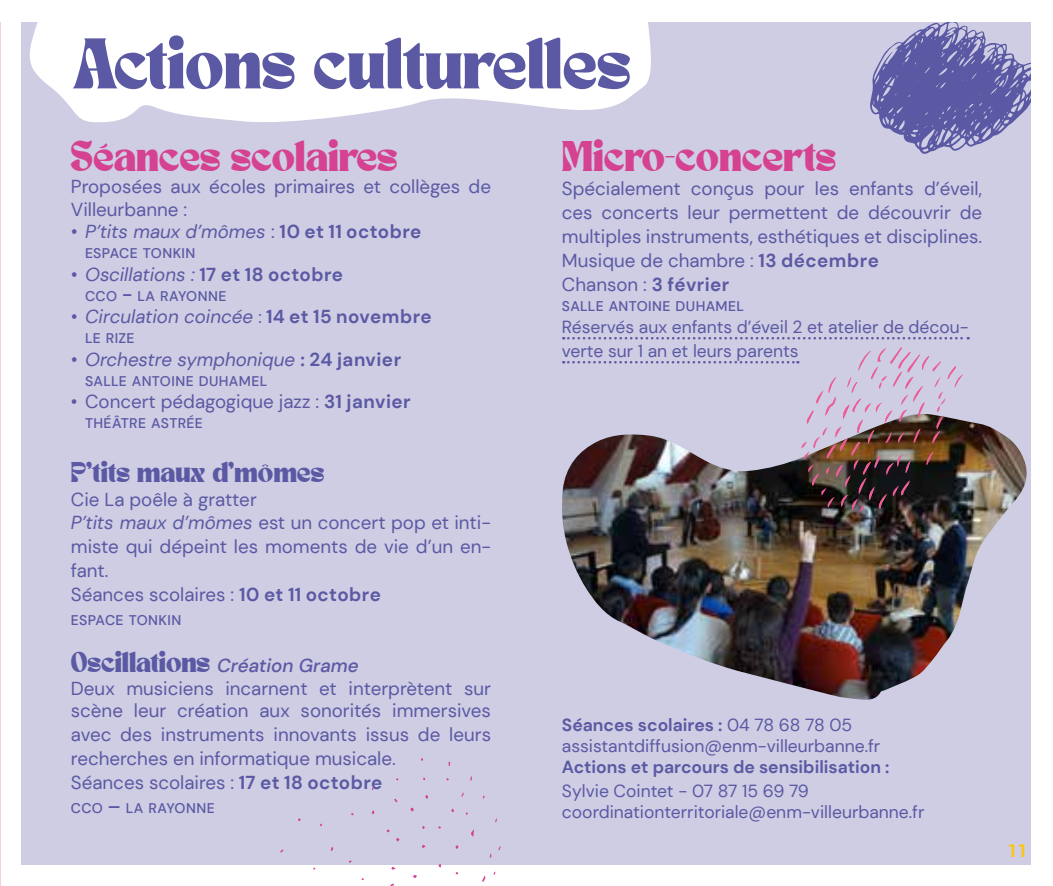
<style>
.page{position:relative;width:1053px;height:886px;background:#fff}
.page>*{position:absolute;margin:0;border:0;box-sizing:border-box;transform-origin:0 0}
.t1{font:50px "TAN NIMBUS";color:#5b59a3}
.t2{font:30px "TAN NIMBUS";color:#d54291}
.t3{font:20px "TAN NIMBUS";color:#5b59a3}
.t4{font:18.75px/23.5px "DM Sans";color:#5b59a3}
.t5{font:italic 18.75px "DM Sans";color:#5b59a3}
.t6{font:17.5px/21px "DM Sans";color:#5b59a3}
.t7{font:700 17.5px "DM Sans";color:#5b59a3}
.t8{font:700 17.5px "Roboto";color:#fdc612}
.t9{font:500 14px "DM Sans";letter-spacing:.02em;color:#5b59a3}
.s1{font-style:normal}
.s2{font-weight:700;font-style:normal}
.s3{font-size:20px}
.s4{font-style:normal;font-size:17.5px}
.s5{font-weight:700}
.s6{font-style:italic}
.s7{font-family:"TAN NIMBUS";font-size:20px}
.s8{font-weight:500;font-style:italic}
</style>
<div class="page">
<div style="left:21px;top:21px;width:1010px;height:844px;background:#cecde3"></div>
<svg style="left:869px;top:21px;width:162px;height:133px"></svg>
<svg style="left:471px;top:829px;width:3px;height:8px"></svg>
<svg style="left:482px;top:875px;width:4px;height:7px"></svg>
<svg style="left:410px;top:807px;width:4px;height:5px"></svg>
<svg style="left:413px;top:875px;width:4px;height:3px"></svg>
<svg style="left:563px;top:337px;width:405px;height:2px"></svg>
<svg style="left:0;top:725px;width:1px;height:70px"></svg>
<svg style="left:23px;top:21px;width:642px;height:102px;fill:#fff"></svg>
<img style="left:562px;top:420px;width:465px;height:280px">
<img style="left:563px;top:347px;width:399px;height:165px">
<h1 class="t1" style="left:73px;top:27px;width:559px">Actions culturelles</h1>
<h2 class="t2" style="left:71px;top:134px;width:328px">Séances scolaires</h2>
<p class="t4" style="left:71px;top:175px;width:421px;line-height:22.5px">Proposées aux écoles primaires et collèges de<br>Villeurbanne :</p>
<p class="t5" style="left:71px;top:220px;width:352px">• P’tits maux d’mômes <span class="s1">:</span> <span class="s2">10 et 11 octobre</span></p>
<p class="t9" style="left:85px;top:245px;width:112px">ESPACE TONKIN</p>
<p class="t5" style="left:71px;top:263px;width:274px">• Oscillations : <span class="s2">17 et 18 octobre</span></p>
<p class="t9" style="left:85px;top:287px;width:143px">CCO <span class="s3">-</span> LA RAYONNE</p>
<p class="t5" style="left:71px;top:305px;width:362px">• Circulation coincée <span class="s4">:</span> <span class="s2">14 et 15 novembre</span></p>
<p class="t9" style="left:85px;top:330px;width:51px">LE RIZE</p>
<p class="t5" style="left:71px;top:348px;width:332px">• Orchestre symphonique <span class="s2">: 24 janvier</span></p>
<p class="t9" style="left:85px;top:372px;width:184px">SALLE ANTOINE DUHAMEL</p>
<p class="t4" style="left:71px;top:390px;width:341px">• Concert pédagogique jazz : <span class="s5">31 janvier</span></p>
<p class="t9" style="left:85px;top:415px;width:119px">THÉÂTRE ASTRÉE</p>
<p class="t3" style="left:71px;top:457px;width:255px">P’tits maux d’mômes</p>
<p class="t4" style="left:71px;top:488px;width:421px">Cie La poêle à gratter<br><span class="s6">P’tits maux d’mômes</span> est un concert pop et inti&shy;miste qui dépeint les moments de vie d’un en&shy;fant.<br>Séances scolaires : <span class="s5">10 et 11 octobre</span></p>
<p class="t9" style="left:71px;top:611px;width:112px">ESPACE TONKIN</p>
<p class="t4" style="left:71px;top:654px;width:421px"><span class="s7">Oscillations</span> <span class="s8">Création Grame<br></span>Deux musiciens incarnent et interprètent sur scène leur création aux sonorités immersives avec des instruments innovants issus de leurs recherches en informatique musicale.<br>Séances scolaires : <span class="s5">17 et 18 octobre</span></p>
<p class="t9" style="left:71px;top:800px;width:145px">CCO <span class="s3">–</span> LA RAYONNE</p>
<h2 class="t2" style="left:562px;top:134px;width:276px">Micro-concerts</h2>
<p class="t4" style="left:562px;top:176px;width:421px">Spécialement conçus pour les enfants d’éveil, ces concerts leur permettent de découvrir de multiples instruments, esthétiques et disciplines.<br>Musique de chambre : <span class="s5">13 décembre<br></span>Chanson : <span class="s5">3 février</span></p>
<p class="t9" style="left:562px;top:297px;width:184px">SALLE ANTOINE DUHAMEL</p>
<p class="t6" style="left:562px;top:315px;width:408px;line-height:24px">Réservés aux enfants d’éveil 2 et atelier de décou&shy;verte sur 1 an et leurs parents</p>
<p class="t6" style="left:562px;top:714px;width:320px"><span class="s5">Séances scolaires :</span> 04 78 68 78 05 assistantdiffusion@enm-villeurbanne.fr</p>
<p class="t7" style="left:562px;top:756px;width:329px">Actions et parcours de sensibilisation :</p>
<p class="t6" style="left:562px;top:780px;width:364px">Sylvie Cointet - 07 87 15 69 79 coordinationterritoriale@enm-villeurbanne.fr</p>
<p class="t8" style="left:1007px;top:838px;width:22px">11</p>
</div>
